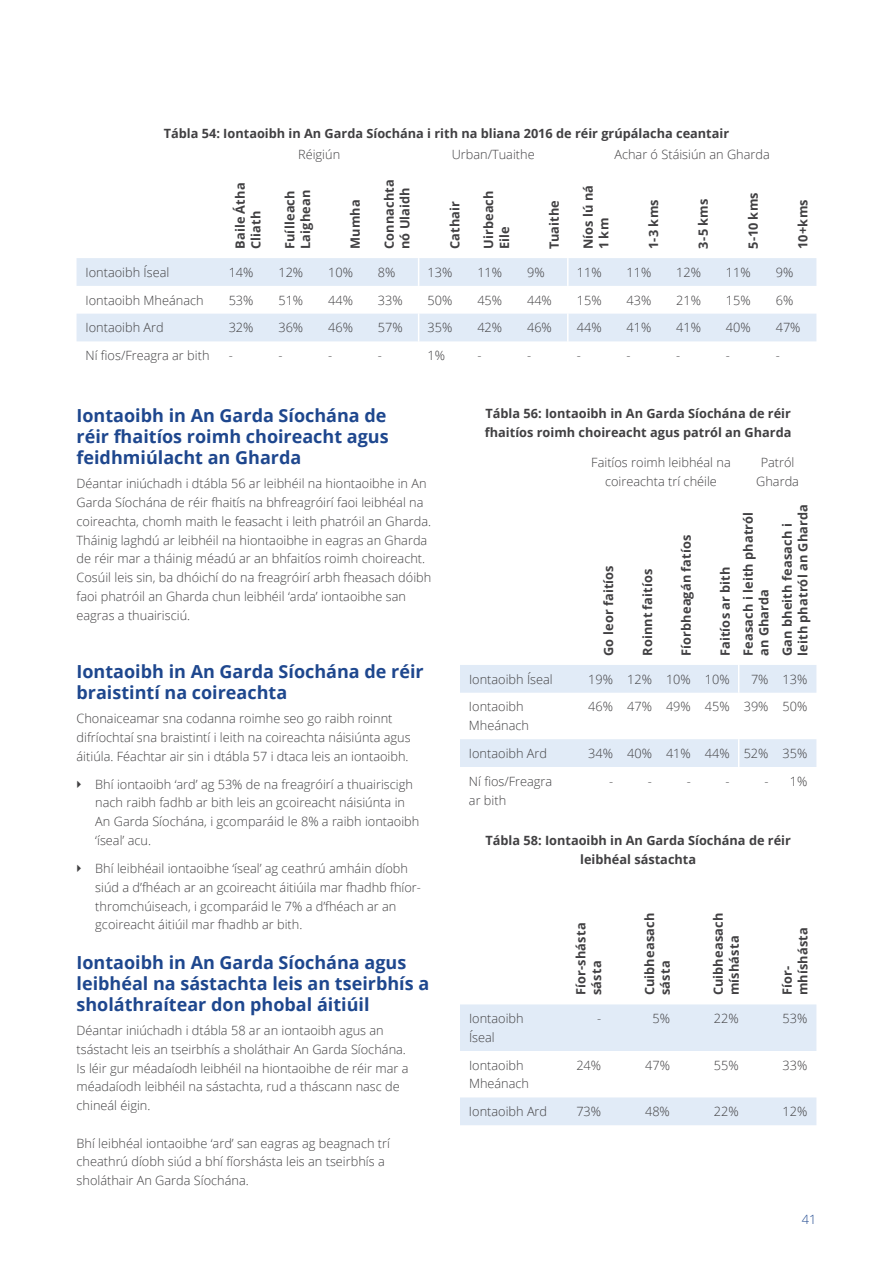
<style>
.page{position:relative;width:893px;height:1263px;background:#fff}
.page>*{position:absolute;margin:0;border:0;box-sizing:border-box;transform-origin:0 0}
.t1{font:700 18px/21px "Open Sans";color:#1e478e}
.t2{font:300 12.75px/18.8px "Open Sans";color:#414042}
.t3{font:700 12.75px/15.8px "Open Sans";letter-spacing:.01em;color:#414042}
.t4{font:300 12.75px "Open Sans";color:#1e478e}
</style>
<div class="page">
<svg style="left:460px;top:665px;width:356px;height:102px"></svg>
<svg style="left:460px;top:1004px;width:356px;height:121px"></svg>
<svg style="left:77px;top:258px;width:739px;height:83px;fill:#e1ebf7"></svg>
<svg style="left:418px;top:258px;width:1px;height:83px"></svg>
<hr style="left:567px;top:258px;width:2px;height:28px;background:#fff">
<hr style="left:567px;top:286px;width:2px;height:28px;background:#fff">
<hr style="left:567px;top:314px;width:2px;height:27px;background:#fff">
<p class="t3" style="left:164px;top:125px;width:567px">Tábla 54: Iontaoibh in An Garda Síochána i rith na bliana 2016 de réir grúpálacha ceantair</p>
<p class="t2" style="left:298px;top:145px;width:44px">Réigiún</p>
<p class="t2" style="left:452px;top:145px;width:84px">Urban/Tuaithe</p>
<p class="t2" style="left:614px;top:145px;width:157px">Achar ó Stáisiún an Gharda</p>
<p class="t3" style="left:232px;top:249px;width:68px;rotate:-90deg">Baile Átha<br>Cliath</p>
<p class="t3" style="left:282px;top:249px;width:61px;rotate:-90deg">Fuílleach<br>Laighean</p>
<p class="t3" style="left:347px;top:249px;width:51px;rotate:-90deg">Mumha</p>
<p class="t3" style="left:381px;top:249px;width:71px;rotate:-90deg">Connachta nó Ulaidh</p>
<p class="t3" style="left:580px;top:249px;width:66px;rotate:-90deg">Níos lú ná<br>1 km</p>
<p class="t3" style="left:446px;top:249px;width:49px;rotate:-90deg">Cathair</p>
<p class="t3" style="left:480px;top:249px;width:60px;rotate:-90deg">Uirbeach<br>Eile</p>
<p class="t3" style="left:546px;top:249px;width:50px;rotate:-90deg">Tuaithe</p>
<p class="t3" style="left:645px;top:249px;width:51px;rotate:-90deg">1-3 kms</p>
<p class="t3" style="left:695px;top:249px;width:52px;rotate:-90deg">3-5 kms</p>
<p class="t3" style="left:745px;top:249px;width:58px;rotate:-90deg">5-10 kms</p>
<p class="t3" style="left:795px;top:249px;width:51px;rotate:-90deg">10+kms</p>
<p class="t2" style="left:86px;top:263px;width:85px">Iontaoibh Íseal</p>
<p class="t2" style="left:229px;top:263px;width:26px">14%</p>
<p class="t2" style="left:278px;top:263px;width:26px">12%</p>
<p class="t2" style="left:328px;top:263px;width:26px">10%</p>
<p class="t2" style="left:378px;top:263px;width:19px">8%</p>
<p class="t2" style="left:428px;top:263px;width:26px">13%</p>
<p class="t2" style="left:477px;top:263px;width:26px">11%</p>
<p class="t2" style="left:527px;top:263px;width:19px">9%</p>
<p class="t2" style="left:577px;top:263px;width:26px">11%</p>
<p class="t2" style="left:626px;top:263px;width:26px">11%</p>
<p class="t2" style="left:676px;top:263px;width:26px">12%</p>
<p class="t2" style="left:726px;top:263px;width:26px">11%</p>
<p class="t2" style="left:776px;top:263px;width:19px">9%</p>
<p class="t2" style="left:86px;top:290px;width:120px">Iontaoibh Mheánach</p>
<p class="t2" style="left:229px;top:290px;width:26px">53%</p>
<p class="t2" style="left:278px;top:290px;width:26px">51%</p>
<p class="t2" style="left:328px;top:290px;width:26px">44%</p>
<p class="t2" style="left:378px;top:290px;width:26px">33%</p>
<p class="t2" style="left:428px;top:290px;width:26px">50%</p>
<p class="t2" style="left:477px;top:290px;width:26px">45%</p>
<p class="t2" style="left:527px;top:290px;width:26px">44%</p>
<p class="t2" style="left:577px;top:290px;width:26px">15%</p>
<p class="t2" style="left:626px;top:290px;width:26px">43%</p>
<p class="t2" style="left:676px;top:290px;width:26px">21%</p>
<p class="t2" style="left:726px;top:290px;width:26px">15%</p>
<p class="t2" style="left:776px;top:290px;width:19px">6%</p>
<p class="t2" style="left:86px;top:318px;width:80px">Iontaoibh Ard</p>
<p class="t2" style="left:229px;top:318px;width:26px">32%</p>
<p class="t2" style="left:278px;top:318px;width:26px">36%</p>
<p class="t2" style="left:328px;top:318px;width:26px">46%</p>
<p class="t2" style="left:378px;top:318px;width:26px">57%</p>
<p class="t2" style="left:428px;top:318px;width:26px">35%</p>
<p class="t2" style="left:477px;top:318px;width:26px">42%</p>
<p class="t2" style="left:527px;top:318px;width:26px">46%</p>
<p class="t2" style="left:577px;top:318px;width:26px">44%</p>
<p class="t2" style="left:626px;top:318px;width:26px">41%</p>
<p class="t2" style="left:676px;top:318px;width:26px">41%</p>
<p class="t2" style="left:726px;top:318px;width:26px">40%</p>
<p class="t2" style="left:776px;top:318px;width:26px">47%</p>
<p class="t2" style="left:86px;top:346px;width:125px">Ní fios/Freagra ar bith</p>
<p class="t2" style="left:229px;top:346px;width:6px">-</p>
<p class="t2" style="left:278px;top:346px;width:6px">-</p>
<p class="t2" style="left:328px;top:346px;width:6px">-</p>
<p class="t2" style="left:378px;top:346px;width:6px">-</p>
<p class="t2" style="left:428px;top:346px;width:19px">1%</p>
<p class="t2" style="left:477px;top:346px;width:6px">-</p>
<p class="t2" style="left:527px;top:346px;width:6px">-</p>
<p class="t2" style="left:577px;top:346px;width:6px">-</p>
<p class="t2" style="left:626px;top:346px;width:6px">-</p>
<p class="t2" style="left:676px;top:346px;width:6px">-</p>
<p class="t2" style="left:726px;top:346px;width:6px">-</p>
<p class="t2" style="left:776px;top:346px;width:6px">-</p>
<h1 class="t1" style="left:77px;top:405px;width:314px;text-align:justify">Iontaoibh in An Garda Síochána de réir fhaitíos roimh choireacht agus feidhmiúlacht an Gharda</h1>
<p class="t2" style="left:77px;top:474px;width:356px">Déantar iniúchadh i dtábla 56 ar leibhéil na hiontaoibhe in An Garda Síochána de réir fhaitís na bhfreagróirí faoi leibhéal na coireachta, chomh maith le feasacht i leith phatróil an Gharda.<br>Tháinig laghdú ar leibhéil na hiontaoibhe in eagras an Gharda de réir mar a tháinig méadú ar an bhfaitíos roimh choireacht.<br>Cosúil leis sin, ba dhóichí do na freagróirí arbh fheasach dóibh faoi phatróil an Gharda chun leibhéil ‘arda’ iontaoibhe san eagras a thuairisciú.</p>
<h1 class="t1" style="left:77px;top:660px;width:349px">Iontaoibh in An Garda Síochána de réir braistintí na coireachta</h1>
<p class="t2" style="left:77px;top:709px;width:336px">Chonaiceamar sna codanna roimhe seo go raibh roinnt difríochtaí sna braistintí i leith na coireachta náisiúnta agus áitiúla. Féachtar air sin i dtábla 57 i dtaca leis an iontaoibh.</p>
<p class="t2" style="left:95px;top:774px;width:326px">Bhí iontaoibh ‘ard’ ag 53% de na freagróirí a thuairiscigh nach raibh fadhb ar bith leis an gcoireacht náisiúnta in An Garda Síochána, i gcomparáid le 8% a raibh iontaoibh ‘íseal’ acu.</p>
<p class="t2" style="left:95px;top:859px;width:327px">Bhí leibhéail iontaoibhe ‘íseal’ ag ceathrú amháin díobh siúd a d’fhéach ar an gcoireacht áitiúila mar fhadhb fhíor&shy;thromchúiseach, i gcomparáid le 7% a d’fhéach ar an gcoireacht áitiúil mar fhadhb ar bith.</p>
<h1 class="t1" style="left:77px;top:951px;width:354px">Iontaoibh in An Garda Síochána agus leibhéal na sástachta leis an tseirbhís a sholáthraítear don phobal áitiúil</h1>
<p class="t2" style="left:77px;top:1021px;width:333px">Déantar iniúchadh i dtábla 58 ar an iontaoibh agus an tsástacht leis an tseirbhís a sholáthair An Garda Síochána.<br>Is léir gur méadaíodh leibhéil na hiontaoibhe de réir mar a méadaíodh leibhéil na sástachta, rud a tháscann nasc de chineál éigin.</p>
<p class="t2" style="left:77px;top:1133px;width:315px">Bhí leibhéal iontaoibhe ‘ard’ san eagras ag beagnach trí cheathrú díobh siúd a bhí fíorshásta leis an tseirbhís a sholáthair An Garda Síochána.</p>
<p class="t3" style="left:485px;top:404px;width:308px;line-height:18.8px">Tábla 56: Iontaoibh in An Garda Síochána de réir fhaitíos roimh choireacht agus patról an Gharda</p>
<p class="t2" style="left:591px;top:453px;width:141px;text-align:center">Faitíos roimh leibhéal na coireachta trí chéile</p>
<p class="t2" style="left:756px;top:453px;width:44px;text-align:center">Patról<br>Gharda</p>
<p class="t3" style="left:600px;top:656px;width:92px;rotate:-90deg">Go leor faitíos</p>
<p class="t3" style="left:639px;top:656px;width:89px;rotate:-90deg">Roinnt faitíos</p>
<p class="t3" style="left:678px;top:656px;width:123px;rotate:-90deg">Fíorbheagán fatíos</p>
<p class="t3" style="left:795px;top:656px;width:153px;rotate:-90deg">leith phatról an Gharda</p>
<p class="t3" style="left:713px;top:656px;width:146px;line-height:23.1px;rotate:-90deg">Faitíos ar bith<br>Feasach i leith phatról</p>
<p class="t3" style="left:752px;top:656px;width:134px;line-height:23.1px;rotate:-90deg">an Gharda<br>Gan bheith feasach i</p>
<p class="t2" style="left:469px;top:669px;width:85px">Iontaoibh Íseal</p>
<p class="t2" style="left:588px;top:669px;width:143px">19% 12% 10% 10%</p>
<p class="t2" style="left:751px;top:669px;width:58px">7% 13%</p>
<p class="t2" style="left:469px;top:697px;width:62px">Iontaoibh<br>Mheánach</p>
<p class="t2" style="left:588px;top:697px;width:221px">46% 47% 49% 45% 39% 50%</p>
<p class="t2" style="left:469px;top:744px;width:80px">Iontaoibh Ard</p>
<p class="t2" style="left:588px;top:744px;width:221px">34% 40% 41% 44% 52% 35%</p>
<p class="t2" style="left:469px;top:771px;width:85px">Ní fios/Freagra ar bith</p>
<p class="t2" style="left:609px;top:771px;width:6px">-</p>
<p class="t2" style="left:648px;top:771px;width:6px">-</p>
<p class="t2" style="left:687px;top:771px;width:6px">-</p>
<p class="t2" style="left:726px;top:771px;width:6px">-</p>
<p class="t2" style="left:764px;top:771px;width:44px">- 1%</p>
<p class="t3" style="left:485px;top:831px;width:307px;line-height:18.8px;text-align:center">Tábla 58: Iontaoibh in An Garda Síochána de réir leibhéal sástachta</p>
<p class="t3" style="left:573px;top:995px;width:74px;rotate:-90deg">Fíor-shásta sásta</p>
<p class="t3" style="left:641px;top:995px;width:84px;rotate:-90deg">Cuibheasach sásta</p>
<p class="t3" style="left:710px;top:995px;width:84px;rotate:-90deg">Cuibheasach míshásta</p>
<p class="t3" style="left:779px;top:995px;width:70px;rotate:-90deg">Fíor&shy;mhíshásta</p>
<p class="t2" style="left:469px;top:1009px;width:56px">Iontaoibh<br>Íseal</p>
<p class="t2" style="left:597px;top:1009px;width:6px">-</p>
<p class="t2" style="left:652px;top:1009px;width:19px">5%</p>
<p class="t2" style="left:714px;top:1009px;width:26px">22%</p>
<p class="t2" style="left:783px;top:1009px;width:26px">53%</p>
<p class="t2" style="left:469px;top:1055px;width:62px">Iontaoibh<br>Mheánach</p>
<p class="t2" style="left:576px;top:1055px;width:26px">24%</p>
<p class="t2" style="left:645px;top:1055px;width:26px">47%</p>
<p class="t2" style="left:714px;top:1055px;width:26px">55%</p>
<p class="t2" style="left:783px;top:1055px;width:26px">33%</p>
<p class="t2" style="left:469px;top:1102px;width:80px">Iontaoibh Ard</p>
<p class="t2" style="left:576px;top:1102px;width:26px">73%</p>
<p class="t2" style="left:645px;top:1102px;width:26px">48%</p>
<p class="t2" style="left:714px;top:1102px;width:26px">22%</p>
<p class="t2" style="left:783px;top:1102px;width:26px">12%</p>
<p class="t4" style="left:802px;top:1211px;width:16px">41</p>
</div>
